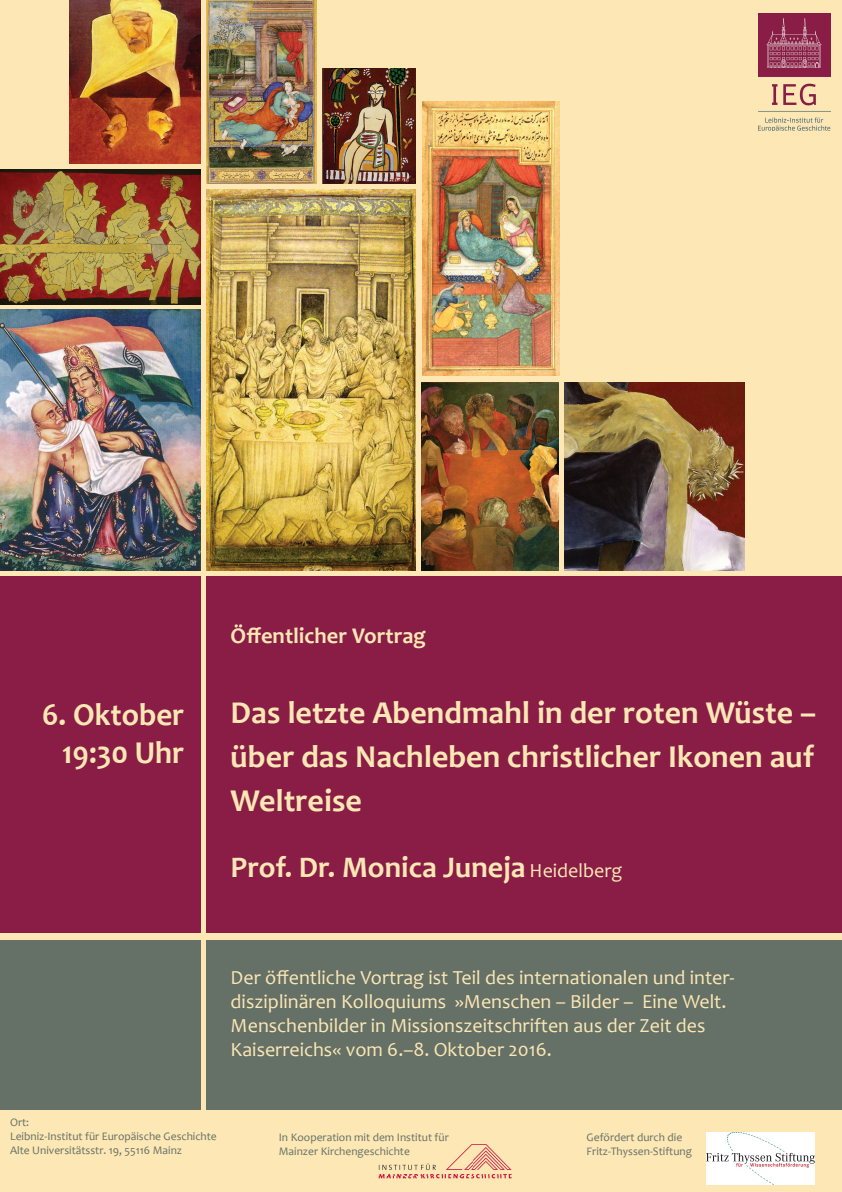
<style>
.page{position:relative;width:842px;height:1192px;background:#fce7b5}
.page>*{position:absolute;margin:0;border:0;box-sizing:border-box;transform-origin:0 0}
.t1{font:700 32px/44px "Candara";color:#fce7b5;text-align:right}
.t2{font:700 30px "Candara";color:#fce7b5}
.t3{font:700 22.5px "Candara";color:#fce7b5}
.t4{font:20px/24px "Candara";color:#fce7b5}
.t5{font:11.5px/13.8px "Candara";color:#657166}
.s1{font-weight:400;font-size:20px}
</style>
<div class="page">
<div style="left:206px;top:577px;width:636px;height:356px;background:#891d46"></div>
<img style="left:422px;top:102px;width:138px;height:273px">
<img style="left:758px;top:13px;width:72px;height:118px">
<div style="left:0;top:577px;width:200px;height:356px;background:#891d46"></div>
<div style="left:206px;top:940px;width:636px;height:170px;background:#657166"></div>
<img style="left:706px;top:1132px;width:108px;height:53px">
<img style="left:378px;top:1144px;width:134px;height:35px">
<img style="left:206px;top:190px;width:210px;height:381px">
<img style="left:0;top:310px;width:200px;height:261px">
<img style="left:322px;top:68px;width:94px;height:116px">
<img style="left:206px;top:0;width:110px;height:184px">
<img style="left:422px;top:383px;width:136px;height:188px">
<img style="left:564px;top:383px;width:180px;height:188px">
<img style="left:69px;top:0;width:131px;height:164px">
<img style="left:0;top:169px;width:200px;height:135px">
<div style="left:0;top:940px;width:200px;height:170px;background:#657166"></div>
<h1 class="t1" style="left:42px;top:695px;width:144px;line-height:38.4px">6. Oktober<br>19:30 Uhr</h1>
<p class="t3" style="left:231px;top:621px;width:197px">Öffentlicher Vortrag</p>
<h1 class="t1" style="left:231px;top:690px;width:587px;text-align:justify">Das letzte Abendmahl in der roten Wüste – über das Nachleben christlicher Ikonen auf Weltreise</h1>
<h2 class="t2" style="left:231px;top:849px;width:393px">Prof. Dr. Monica Juneja <span class="s1">Heidelberg</span></h2>
<p class="t4" style="left:231px;top:965px;width:505px">Der öffentliche Vortrag ist Teil des internationalen und inter&shy;disziplinären Kolloquiums »Menschen – Bilder – Eine Welt.<br>Menschenbilder in Missionszeitschriften aus der Zeit des Kaiserreichs« vom 6.–8. Oktober 2016.</p>
<p class="t5" style="left:10px;top:1115px;width:208px">Ort:<br>Leibniz-Institut für Europäische Geschichte<br>Alte Universitätsstr. 19, 55116 Mainz</p>
<p class="t5" style="left:279px;top:1130px;width:171px">In Kooperation mit dem Institut für<br>Mainzer Kirchengeschichte</p>
<p class="t5" style="left:587px;top:1130px;width:107px">Gefördert durch die<br>Fritz-Thyssen-Stiftung</p>
</div>
